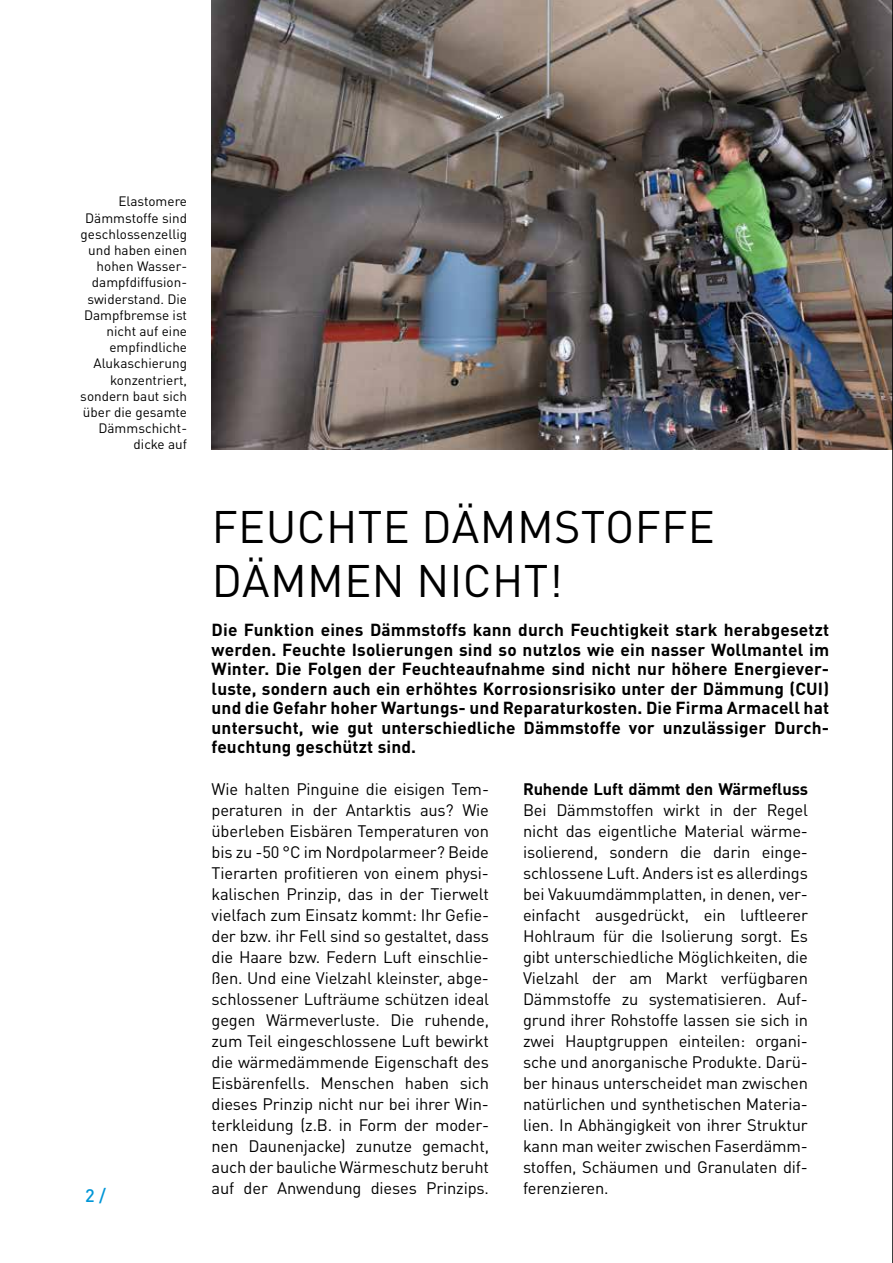
<style>
.page{position:relative;width:893px;height:1263px;background:#fff}
.page>*{position:absolute;margin:0;border:0;box-sizing:border-box;transform-origin:0 0}
.t1{font:45px/54px "DIN Pro";letter-spacing:.01em;color:#000}
.t2{font:500 18px "DIN Pro";color:#0096d7}
.t3{font:700 17.25px/19.5px "DIN Pro";letter-spacing:.01em;color:#000;text-align:justify}
.t4{font:16.5px/21px "DIN Pro";letter-spacing:-.01em;color:#000;text-align:justify}
.t5{font:700 16.5px "DIN Pro";letter-spacing:-.01em;color:#000}
.t6{font:13.5px/16.2px "DIN Pro";color:#000;text-align:right}
</style>
<div class="page">
<img style="left:212px;top:0;width:680px;height:449px">
<hr style="left:892px;top:0;width:1px;height:1263px;background:#000">
<p class="t6" style="left:80px;top:192px;width:108px">Elastomere<br>Dämmstoffe sind geschlossenzellig und haben einen hohen Wasser&shy;dampfdiffusion&shy;swiderstand. Die<br>Dampfbremse ist nicht auf eine empfindliche<br>Alukaschierung konzentriert, sondern baut sich über die gesamte<br>Dämmschicht&shy;dicke auf</p>
<p class="t2" style="left:85px;top:1181px;width:23px">2 /</p>
<h1 class="t1" style="left:212px;top:495px;width:505px">FEUCHTE DÄMMSTOFFE<br>DÄMMEN NICHT!</h1>
<p class="t3" style="left:212px;top:618px;width:619px">Die Funktion eines Dämmstoffs kann durch Feuchtigkeit stark herabgesetzt werden. Feuchte Isolierungen sind so nutzlos wie ein nasser Wollmantel im Winter. Die Folgen der Feuchteaufnahme sind nicht nur höhere Energiever&shy;luste, sondern auch ein erhöhtes Korrosionsrisiko unter der Dämmung (CUI) und die Gefahr hoher Wartungs- und Reparaturkosten. Die Firma Armacell hat untersucht, wie gut unterschiedliche Dämmstoffe vor unzulässiger Durch&shy;feuchtung geschützt sind.</p>
<p class="t4" style="left:212px;top:777px;width:279px">Wie halten Pinguine die eisigen Tem&shy;peraturen in der Antarktis aus? Wie überleben Eisbären Temperaturen von bis zu -50 °C im Nordpolarmeer? Beide Tierarten profitieren von einem physi&shy;kalischen Prinzip, das in der Tierwelt vielfach zum Einsatz kommt: Ihr Gefie&shy;der bzw. ihr Fell sind so gestaltet, dass die Haare bzw. Federn Luft einschlie&shy;ßen. Und eine Vielzahl kleinster, abge&shy;schlossener Lufträume schützen ideal gegen Wärmeverluste. Die ruhende, zum Teil eingeschlossene Luft bewirkt die wärmedämmende Eigenschaft des Eisbärenfells. Menschen haben sich dieses Prinzip nicht nur bei ihrer Win&shy;terkleidung (z.B. in Form der moder&shy;nen Daunenjacke) zunutze gemacht, auch der bauliche Wärmeschutz beruht auf der Anwendung dieses Prinzips.</p>
<p class="t5" style="left:523px;top:775px;width:286px">Ruhende Luft dämmt den Wärmefluss</p>
<p class="t4" style="left:523px;top:798px;width:286px">Bei Dämmstoffen wirkt in der Regel nicht das eigentliche Material wärme&shy;isolierend, sondern die darin einge&shy;schlossene Luft. Anders ist es allerdings bei Vakuumdämmplatten, in denen, ver&shy;einfacht ausgedrückt, ein luftleerer Hohlraum für die Isolierung sorgt. Es gibt unterschiedliche Möglichkeiten, die Vielzahl der am Markt verfügbaren Dämmstoffe zu systematisieren. Auf&shy;grund ihrer Rohstoffe lassen sie sich in zwei Hauptgruppen einteilen: organi&shy;sche und anorganische Produkte. Darü&shy;ber hinaus unterscheidet man zwischen natürlichen und synthetischen Materia&shy;lien. In Abhängigkeit von ihrer Struktur kann man weiter zwischen Faserdämm&shy;stoffen, Schäumen und Granulaten dif&shy;ferenzieren.</p>
</div>
